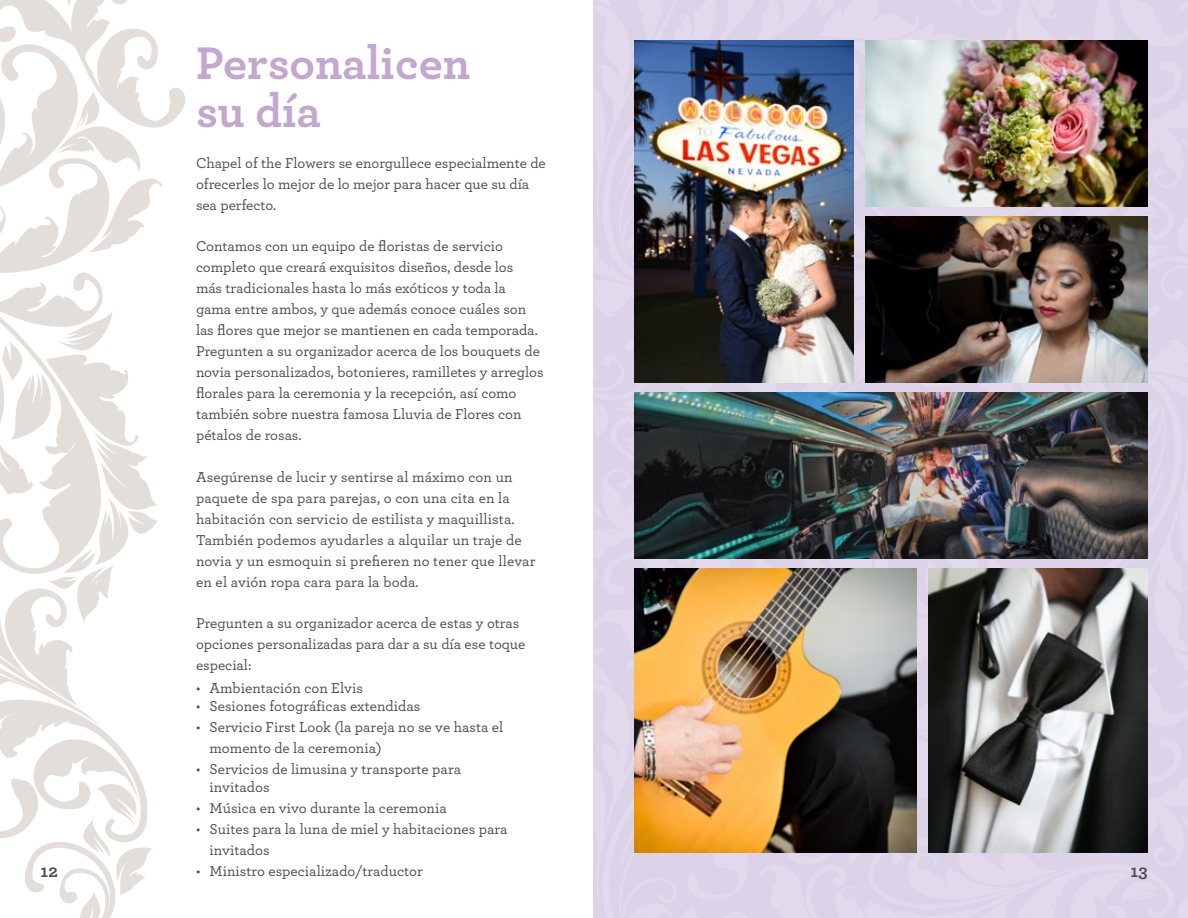
<style>
.page{position:relative;width:1188px;height:918px;background:#fff}
.page>*{position:absolute;margin:0;border:0;box-sizing:border-box;transform-origin:0 0}
.t1{font:700 48px/48px "Archer";letter-spacing:-.005em;color:#c3a7cf}
.t2{font:700 18px "Archer";color:#4d4d4f}
.t3{font:500 15px/21px "Archer";color:#4d4d4f}
</style>
<div class="page">
<svg style="left:0;top:0;width:185px;height:918px"></svg>
<div style="left:594px;top:0;width:594px;height:918px;background:#ddd3e8"></div>
<img style="left:634px;top:40px;width:219px;height:342px">
<img style="left:929px;top:569px;width:219px;height:283px">
<img style="left:634px;top:569px;width:282px;height:283px">
<img style="left:865px;top:40px;width:283px;height:166px">
<img style="left:865px;top:217px;width:283px;height:165px">
<img style="left:634px;top:393px;width:514px;height:165px">
<h1 class="t1" style="left:196px;top:35px;width:276px">Personalicen su día</h1>
<p class="t3" style="left:196px;top:152px;width:351px">Chapel of the Flowers se enorgullece especialmente de ofrecerles lo mejor de lo mejor para hacer que su día sea perfecto.</p>
<p class="t3" style="left:196px;top:235px;width:349px">Contamos con un equipo de floristas de servicio completo que creará exquisitos diseños, desde los<br>más tradicionales hasta lo más exóticos y toda la gama entre ambos, y que además conoce cuáles son las flores que mejor se mantienen en cada temporada.<br>Pregunten a su organizador acerca de los bouquets de novia personalizados, botonieres, ramilletes y arreglos florales para la ceremonia y la recepción, así como también sobre nuestra famosa Lluvia de Flores con pétalos de rosas.</p>
<p class="t3" style="left:196px;top:465px;width:341px">Asegúrense de lucir y sentirse al máximo con un paquete de spa para parejas, o con una cita en la habitación con servicio de estilista y maquillista.<br>También podemos ayudarles a alquilar un traje de novia y un esmoquin si prefieren no tener que llevar en el avión ropa cara para la boda.</p>
<p class="t3" style="left:196px;top:612px;width:331px">Pregunten a su organizador acerca de estas y otras opciones personalizadas para dar a su día ese toque especial:</p>
<p class="t3" style="left:196px;top:677px;width:168px">• Ambientación con Elvis</p>
<p class="t3" style="left:196px;top:695px;width:226px">• Sesiones fotográficas extendidas</p>
<p class="t3" style="left:210px;top:716px;width:295px;text-indent:-14px">• Servicio First Look (la pareja no se ve hasta el momento de la ceremonia)</p>
<p class="t3" style="left:210px;top:759px;width:253px;line-height:18px;text-indent:-14px">• Servicios de limusina y transporte para invitados</p>
<p class="t3" style="left:196px;top:797px;width:252px">• Música en vivo durante la ceremonia</p>
<p class="t3" style="left:210px;top:818px;width:300px;text-indent:-14px">• Suites para la luna de miel y habitaciones para invitados</p>
<p class="t2" style="left:41px;top:856px;width:19px">12</p>
<p class="t3" style="left:196px;top:860px;width:228px">• Ministro especializado/traductor</p>
<p class="t2" style="left:1131px;top:856px;width:18px">13</p>
</div>
